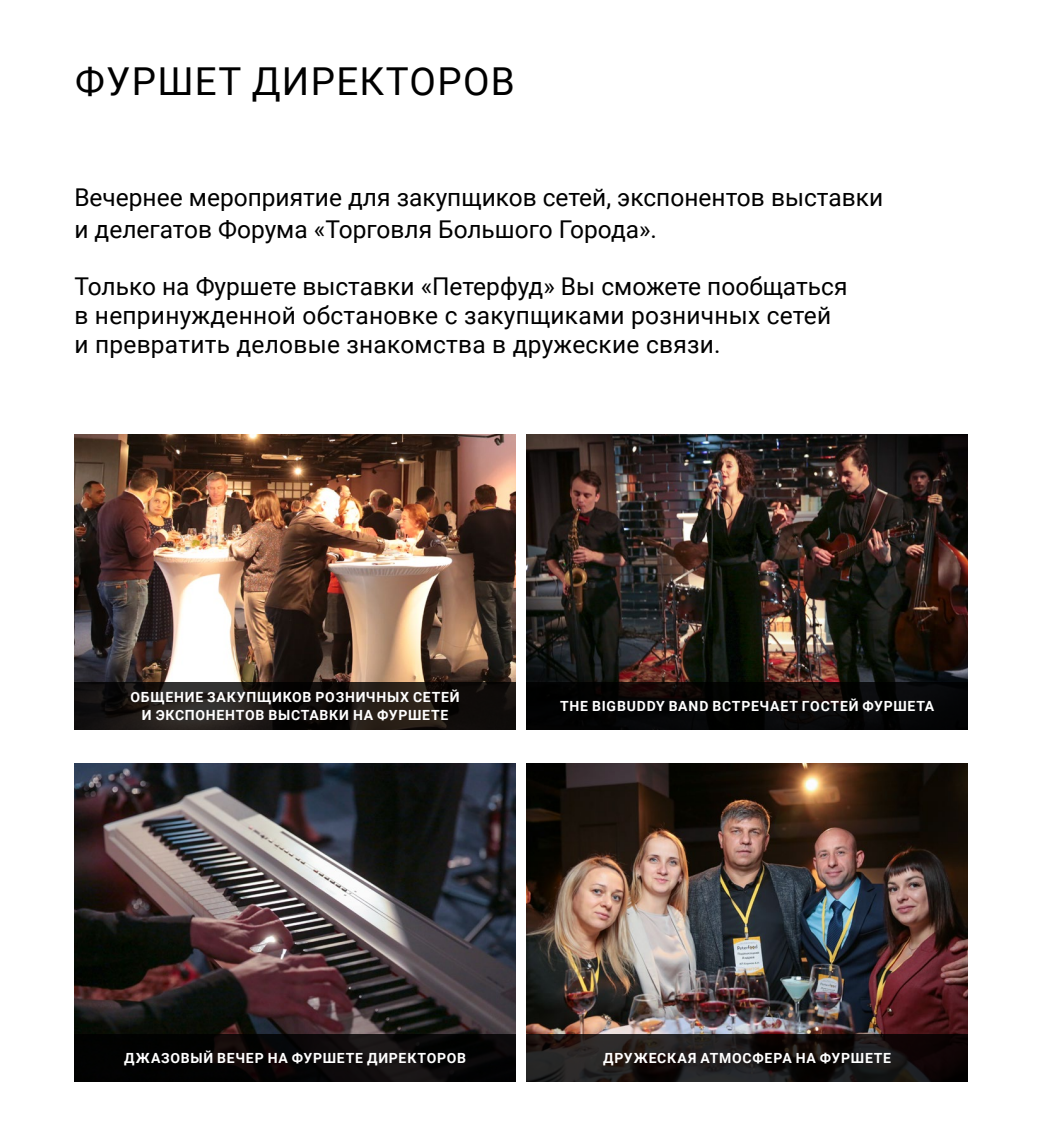
<style>
.page{position:relative;width:1042px;height:1141px;background:#fff}
.page>*{position:absolute;margin:0;border:0;box-sizing:border-box;transform-origin:0 0}
.Заг_1{font:38.5px "Roboto";letter-spacing:.035em;color:#000}
.текст_15{font:24.5px/29.4px "Roboto";letter-spacing:.01em;color:#000}
.Заг_2{font:24.5px/31.5px "Roboto";color:#000}
.Подпись_к_фото{font:700 14px/17.5px "Roboto";letter-spacing:.055em;color:#fff;text-align:center}
</style>
<div class="page">
<hr style="left:0;top:682px;width:1px;height:47px;background:#000">
<img style="left:526px;top:434px;width:442px;height:248px">
<img style="left:526px;top:763px;width:442px;height:271px">
<img style="left:74px;top:434px;width:442px;height:248px">
<img style="left:74px;top:763px;width:442px;height:271px">
<div style="left:526px;top:682px;width:442px;height:47px;background:#000"></div>
<svg style="left:526px;top:1034px;width:442px;height:48px;background:#191515"></svg>
<svg style="left:74px;top:682px;width:442px;height:47px;background:#1a1513"></svg>
<svg style="left:74px;top:1034px;width:442px;height:48px;background:#080607"></svg>
<p class="Заг_1" style="left:75px;top:54px;width:441px">ФУРШЕТ ДИРЕКТОРОВ</p>
<p class="Заг_2" style="left:74px;top:181px;width:810px">Вечернее мероприятие для закупщиков сетей, экспонентов выставки и делегатов Форума «Торговля Большого Города».</p>
<p class="текст_15" style="left:74px;top:270px;width:774px">Только на Фуршете выставки «Петерфуд» Вы сможете пообщаться в непринужденной обстановке с закупщиками розничных сетей и превратить деловые знакомства в дружеские связи.</p>
<p class="Подпись_к_фото" style="left:131px;top:688px;width:331px">ОБЩЕНИЕ ЗАКУПЩИКОВ РОЗНИЧНЫХ СЕТЕЙ<br>И ЭКСПОНЕНТОВ ВЫСТАВКИ НА ФУРШЕТЕ</p>
<p class="Подпись_к_фото" style="left:560px;top:697px;width:376px">THE BIGBUDDY BAND ВСТРЕЧАЕТ ГОСТЕЙ ФУРШЕТА</p>
<p class="Подпись_к_фото" style="left:124px;top:1049px;width:343px">ДЖАЗОВЫЙ ВЕЧЕР НА ФУРШЕТЕ ДИРЕКТОРОВ</p>
<p class="Подпись_к_фото" style="left:603px;top:1049px;width:289px">ДРУЖЕСКАЯ АТМОСФЕРА НА ФУРШЕТЕ</p>
</div>
